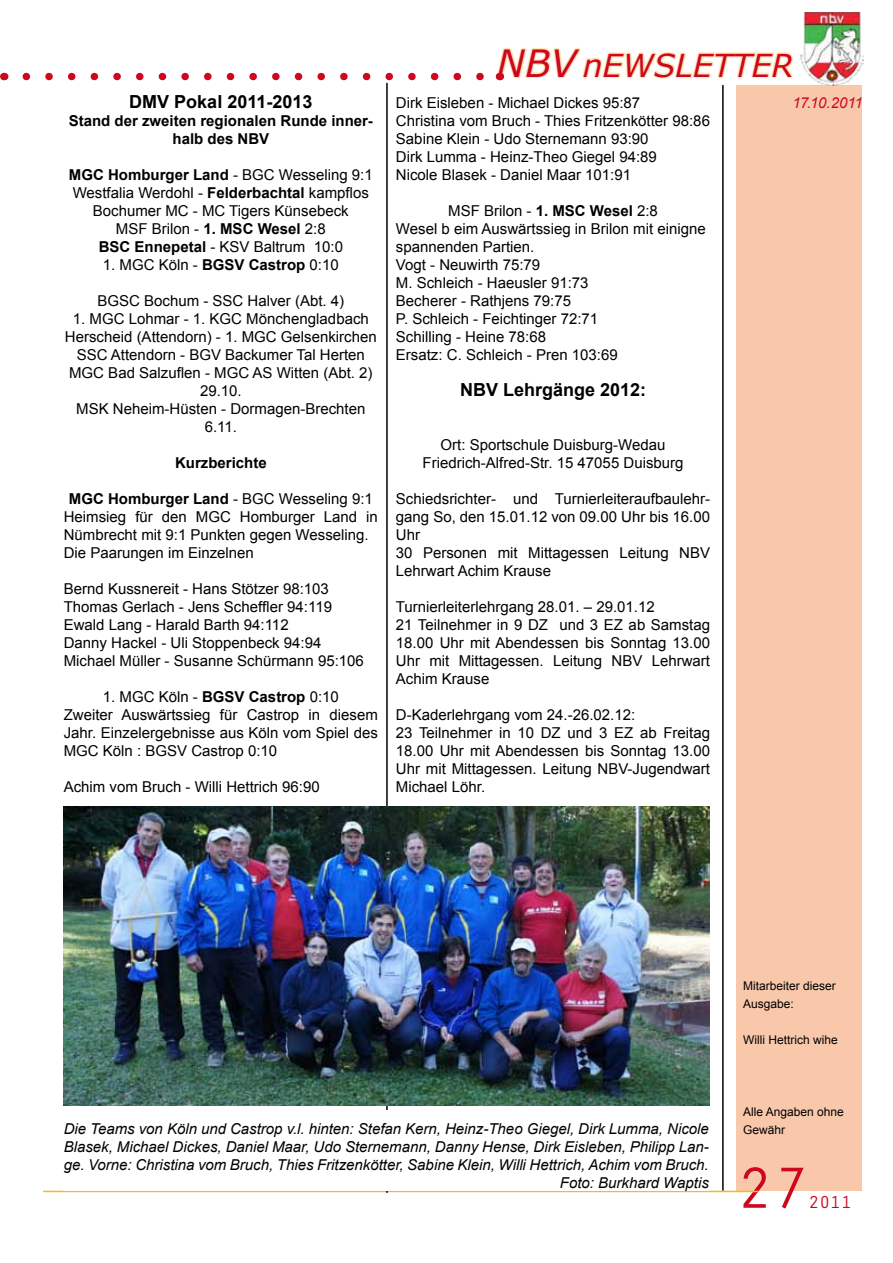
<style>
.page{position:relative;width:893px;height:1263px;background:#fff}
.page>*{position:absolute;margin:0;border:0;box-sizing:border-box;transform-origin:0 0}
.t1{font:60px "Orator Std";color:#cd071e}
.t2{font:italic 31.5px "Verdana";color:#cd071e}
.t3{font:700 18px "Arial";color:#000}
.t4{font:18px "Orator Std";color:#cd071e}
.t5{font:15px/18px "Arial";color:#000}
.t6{font:italic 15px/18px "Arial";color:#000;text-align:right}
.t7{font:700 15px/18px "Arial";color:#000;text-align:center}
.t8{font:italic 15px "Arial";letter-spacing:-.035em;color:#cd071e}
.t9{font:12px/18px "Arial";color:#000}
.s1{font-weight:700}
.s2{font-size:37.5px}
</style>
<div class="page">
<div style="left:737px;top:85px;width:125px;height:1106px;background:#f9c8ab"></div>
<hr style="left:722px;top:85px;width:2px;height:1106px;background:#000">
<img style="left:801px;top:13px;width:62px;height:72px">
<svg style="left:26px;top:73px;width:458px;height:7px"></svg>
<svg style="left:495px;top:48px;width:298px;height:38px"></svg>
<hr style="left:43px;top:1191px;width:715px;height:1px;background:#fab81c">
<hr style="left:386px;top:83px;width:2px;height:1110px;background:#000">
<img style="left:64px;top:806px;width:645px;height:299px">
<div style="left:64px;top:1110px;width:645px;height:81px;background:#fff"></div>
<p class="t3" style="left:129px;top:90px;width:185px">DMV Pokal 2011-2013</p>
<p class="t7" style="left:69px;top:112px;width:306px">Stand der zweiten regionalen Runde inner&shy;halb des NBV</p>
<p class="t5" style="left:69px;top:166px;width:305px;text-align:center"><span class="s1">MGC Homburger Land</span> - BGC Wesseling 9:1<br>Westfalia Werdohl - <span class="s1">Felderbachtal</span> kampflos Bochumer MC - MC Tigers Künsebeck<br>MSF Brilon - <span class="s1">1. MSC Wesel</span> 2:8<br><span class="s1">BSC Ennepetal</span> - KSV Baltrum 10:0</p>
<p class="t5" style="left:103px;top:256px;width:237px">1. MGC Köln - <span class="s1">BGSV Castrop</span> 0:10</p>
<p class="t5" style="left:97px;top:292px;width:248px">BGSC Bochum - SSC Halver (Abt. 4)</p>
<p class="t5" style="left:65px;top:310px;width:313px;text-align:center">1. MGC Lohmar - 1. KGC Mönchengladbach<br>Herscheid (Attendorn) - 1. MGC Gelsenkirchen<br>SSC Attendorn - BGV Backumer Tal Herten<br>MGC Bad Salzuflen - MGC AS Witten (Abt. 2)<br>29.10.<br>MSK Neheim-Hüsten - Dormagen-Brechten<br>6.11.</p>
<p class="t7" style="left:175px;top:454px;width:93px">Kurzberichte</p>
<p class="t5" style="left:64px;top:490px;width:316px;text-indent:5px"><span class="s1">MGC Homburger Land</span> - BGC Wesseling 9:1<br>Heimsieg für den MGC Homburger Land in Nümbrecht mit 9:1 Punkten gegen Wesseling.<br>Die Paarungen im Einzelnen</p>
<p class="t5" style="left:64px;top:580px;width:302px">Bernd Kussnereit - Hans Stötzer 98:103<br>Thomas Gerlach - Jens Scheffler 94:119<br>Ewald Lang - Harald Barth 94:112<br>Danny Hackel - Uli Stoppenbeck 94:94<br>Michael Müller - Susanne Schürmann 95:106</p>
<p class="t5" style="left:64px;top:688px;width:316px;text-indent:39px">1. MGC Köln - <span class="s1">BGSV Castrop</span> 0:10<br>Zweiter Auswärtssieg für Castrop in diesem Jahr. Einzelergebnisse aus Köln vom Spiel des MGC Köln : BGSV Castrop 0:10</p>
<p class="t5" style="left:64px;top:778px;width:257px">Achim vom Bruch - Willi Hettrich 96:90</p>
<h2 class="t2" style="left:497px;top:44px;width:298px"><span class="s2">NBV</span> nEWSLETTER</h2>
<p class="t5" style="left:396px;top:94px;width:315px">Dirk Eisleben - Michael Dickes 95:87<br>Christina vom Bruch - Thies Fritzenkötter 98:86<br>Sabine Klein - Udo Sternemann 93:90<br>Dirk Lumma - Heinz-Theo Giegel 94:89<br>Nicole Blasek - Daniel Maar 101:91</p>
<p class="t5" style="left:396px;top:202px;width:311px;text-indent:52px">MSF Brilon - <span class="s1">1. MSC Wesel</span> 2:8<br>Wesel b eim Auswärtssieg in Brilon mit einigne spannenden Partien.<br>Vogt - Neuwirth 75:79<br>M. Schleich - Haeusler 91:73<br>Becherer - Rathjens 79:75<br>P. Schleich - Feichtinger 72:71<br>Schilling - Heine 78:68<br>Ersatz: C. Schleich - Pren 103:69</p>
<p class="t3" style="left:460px;top:378px;width:188px">NBV Lehrgänge 2012:</p>
<p class="t5" style="left:423px;top:436px;width:262px;text-align:center">Ort: Sportschule Duisburg-Wedau<br>Friedrich-Alfred-Str. 15 47055 Duisburg</p>
<p class="t5" style="left:396px;top:490px;width:316px">Schiedsrichter- und Turnierleiteraufbaulehr&shy;gang So, den 15.01.12 von 09.00 Uhr bis 16.00<br>Uhr<br>30 Personen mit Mittagessen Leitung NBV<br>Lehrwart Achim Krause</p>
<p class="t5" style="left:396px;top:598px;width:316px">Turnierleiterlehrgang 28.01. – 29.01.12<br>21 Teilnehmer in 9 DZ und 3 EZ ab Samstag 18.00 Uhr mit Abendessen bis Sonntag 13.00<br>Uhr mit Mittagessen. Leitung NBV Lehrwart Achim Krause</p>
<p class="t5" style="left:396px;top:706px;width:316px">D-Kaderlehrgang vom 24.-26.02.12:<br>23 Teilnehmer in 10 DZ und 3 EZ ab Freitag 18.00 Uhr mit Abendessen bis Sonntag 13.00<br>Uhr mit Mittagessen. Leitung NBV-Jugendwart Michael Löhr.</p>
<p class="t8" style="left:792px;top:93px;width:72px">17.10.2011</p>
<p class="t9" style="left:743px;top:977px;width:94px">Mitarbeiter dieser<br>Ausgabe:</p>
<p class="t9" style="left:743px;top:1031px;width:96px">Willi Hettrich wihe</p>
<p class="t9" style="left:743px;top:1103px;width:102px">Alle Angaben ohne</p>
<p class="t6" style="left:64px;top:1120px;width:647px">Die Teams von Köln und Castrop v.l. hinten: Stefan Kern, Heinz-Theo Giegel, Dirk Lumma, Nicole</p>
<p class="t9" style="left:743px;top:1121px;width:44px">Gewähr</p>
<p class="t6" style="left:64px;top:1138px;width:647px">Blasek, Michael Dickes, Daniel Maar, Udo Sternemann, Danny Hense, Dirk Eisleben, Philipp Lan&shy;ge. Vorne: Christina vom Bruch, Thies Fritzenkötter, Sabine Klein, Willi Hettrich, Achim vom Bruch.<br>Foto: Burkhard Waptis</p>
<h1 class="t1" style="left:737px;top:1145px;width:73px">27</h1>
<p class="t4" style="left:809px;top:1189px;width:45px">2011</p>
</div>
